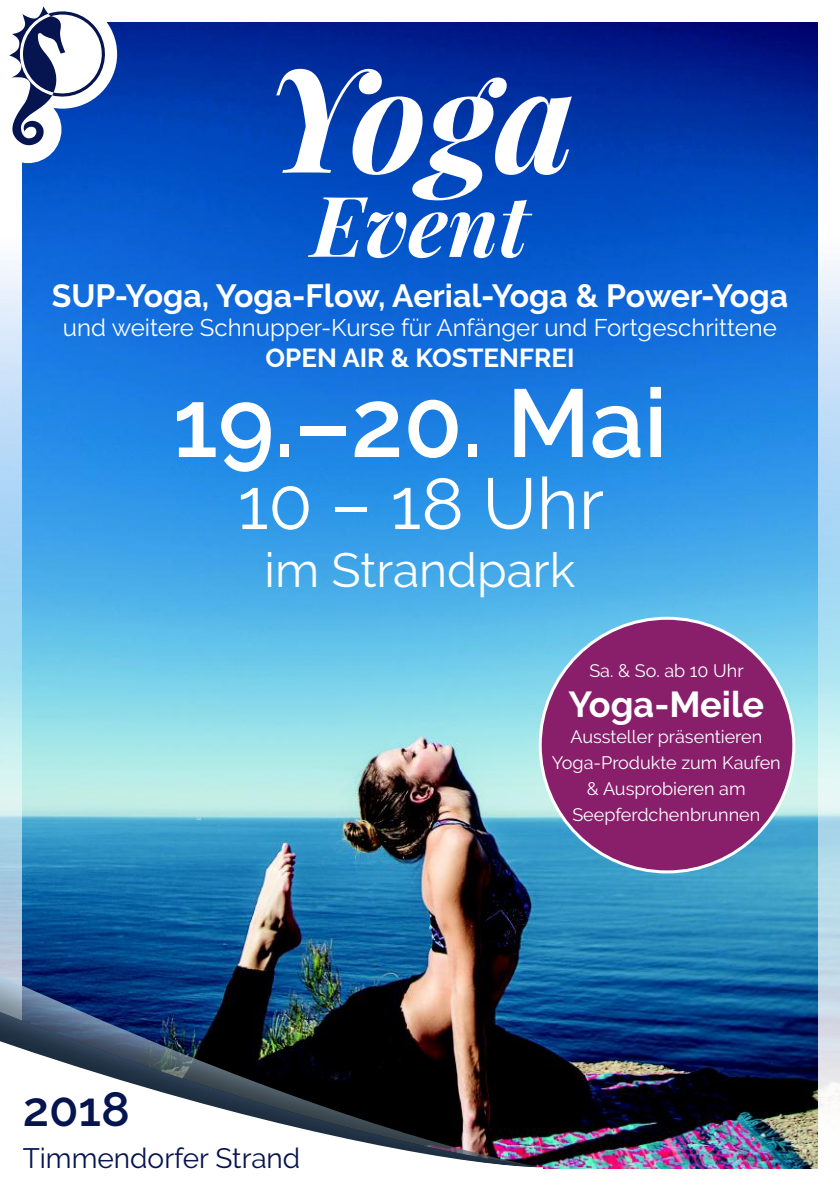
<style>
.page{position:relative;width:840px;height:1191px;background:#fff}
.page>*{position:absolute;margin:0;border:0;box-sizing:border-box;transform-origin:0 0}
.t1{font:italic 700 144px "Playfair Display";color:#fff}
.t2{font:600 96px "Raleway";color:#fff}
.t3{font:italic 700 84px "Playfair Display";color:#fff}
.t4{font:72px "Raleway";color:#fff}
.t5{font:48px "Raleway";color:#fff}
.t6{font:600 48px "Raleway";color:#06144f}
.t7{font:700 36px "Raleway";color:#fff}
.t8{font:700 32px "Raleway";color:#fff}
.t9{font:28px "Raleway";color:#06144f}
.t10{font:700 26px "Raleway";color:#fff}
.t11{font:24px "Raleway";color:#fff}
.t12{font:18px/26px "Raleway";color:#fff;text-align:center}
</style>
<div class="page">
<img style="left:0;top:23px;width:839px;height:1146px">
<img style="left:23px;top:23px;width:793px;height:1145px">
<img style="left:0;top:672px;width:557px;height:497px">
<div style="left:8px;top:0;width:109px;height:109px;background:#fff;border-radius:50%"></div>
<svg style="left:0;top:6px;width:108px;height:157px"></svg>
<div style="left:540px;top:618px;width:253px;height:254px;background:#891f6b;border-radius:50%"></div>
<h1 class="t1" style="left:264px;top:20px;width:312px">Yoga</h1>
<h3 class="t3" style="left:311px;top:168px;width:218px">Event</h3>
<h3 class="t8" style="left:52px;top:277px;width:737px">SUP-Yoga, Yoga-Flow, Aerial-Yoga &amp; Power-Yoga</h3>
<h3 class="t11" style="left:63px;top:313px;width:715px">und weitere Schnupper-Kurse für Anfänger und Fortgeschrittene</h3>
<h3 class="t10" style="left:265px;top:343px;width:310px">OPEN AIR &amp; KOSTENFREI</h3>
<h2 class="t2" style="left:172px;top:368px;width:496px">19.–20. Mai</h2>
<h3 class="t4" style="left:237px;top:462px;width:368px">10 – 18 Uhr</h3>
<h3 class="t5" style="left:264px;top:542px;width:312px">im Strandpark</h3>
<h3 class="t6" style="left:23px;top:1081px;width:109px">2018</h3>
<h3 class="t9" style="left:23px;top:1142px;width:279px">Timmendorfer Strand</h3>
<p class="t12" style="left:589px;top:657px;width:156px">Sa. &amp; So. ab 10 Uhr</p>
<h3 class="t7" style="left:568px;top:683px;width:197px">Yoga-Meile</h3>
<p class="t12" style="left:551px;top:723px;width:230px">Aussteller präsentieren<br>Yoga-Produkte zum Kaufen &amp; Ausprobieren am<br>Seepferdchenbrunnen</p>
</div>
